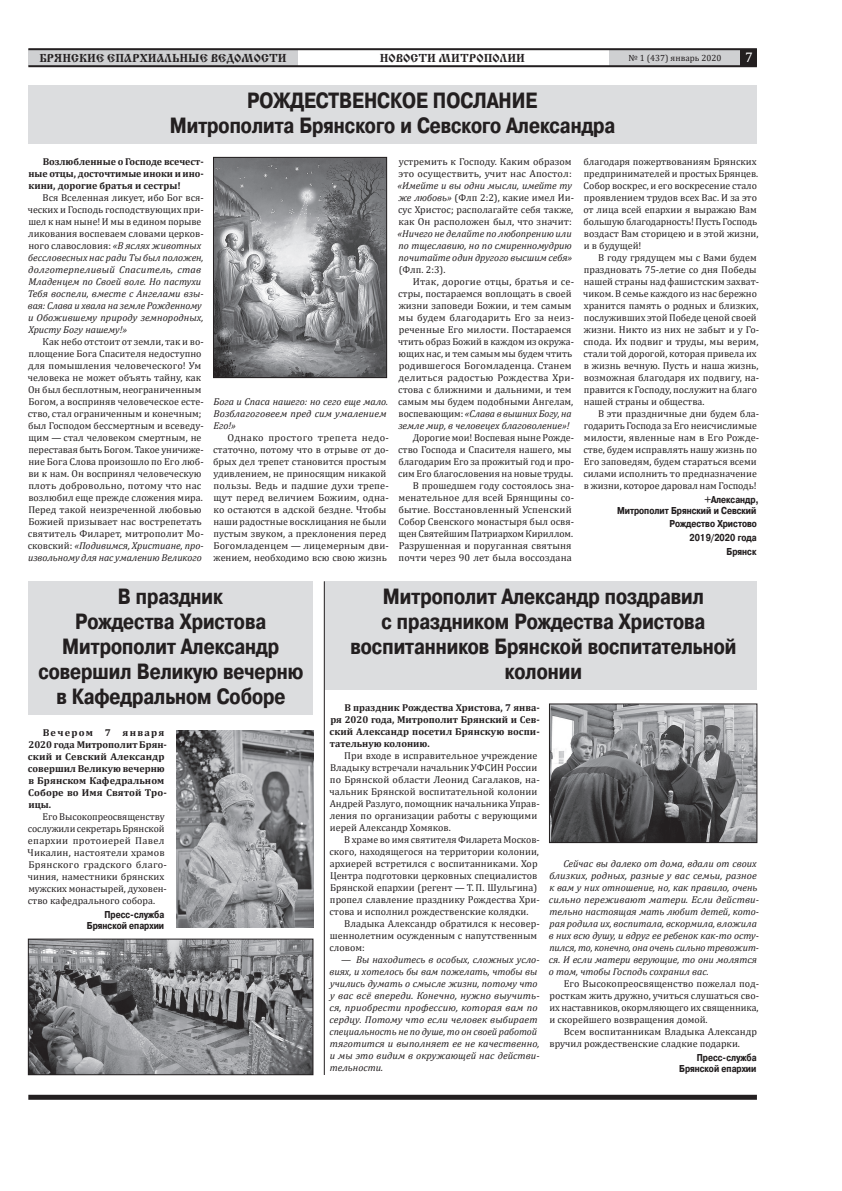
<style>
.page{position:relative;width:842px;height:1191px;background:#fff}
.page>*{position:absolute;margin:0;border:0;box-sizing:border-box;transform-origin:0 0}
.t1{font:700 22px/25px "Pragmatica Cond C";color:#231f20;text-align:center}
.t2{font:14px "Cambria";color:#fff}
.t3{font:12px "Cyrillic Old";color:#231f20}
.t4{font:10px/12px "Cambria";color:#231f20}
.t5{font:italic 10px/12px "Cambria";color:#231f20}
.t6{font:700 10px/12px "Cambria";color:#231f20;text-align:justify}
.t7{font:700 10px/11px "Pragmatica Cond C";color:#231f20;text-align:right}
.t8{font:10px "Cambria";letter-spacing:.02em;color:#231f20}
.t9{font:9px "Cambria";color:#231f20}
.s1{font-style:normal}
.s2{font-style:italic}
</style>
<div class="page">
<div style="left:609px;top:50px;width:132px;height:16px;background:#cfd0d2"></div>
<div style="left:28px;top:49px;width:270px;height:17px;background:#cfd0d2"></div>
<hr style="left:28px;top:48px;width:729px;height:2px;background:#231f20">
<hr style="left:28px;top:65px;width:729px;height:2px;background:#231f20">
<div style="left:741px;top:50px;width:16px;height:16px;background:#231f20"></div>
<div style="left:28px;top:1094px;width:729px;height:5px;background:#231f20"></div>
<div style="left:28px;top:85px;width:729px;height:58px;background:#dcdddf"></div>
<img style="left:215px;top:159px;width:170px;height:217px">
<div style="left:213px;top:157px;width:174px;height:221px;border:1px solid #231f20"></div>
<div style="left:324px;top:581px;width:433px;height:108px;background:#dcdddf"></div>
<div style="left:28px;top:581px;width:285px;height:133px;background:#dcdddf"></div>
<img style="left:551px;top:705px;width:204px;height:136px">
<div style="left:549px;top:703px;width:208px;height:140px;border:1px solid #231f20"></div>
<img style="left:176px;top:731px;width:137px;height:196px">
<img style="left:30px;top:940px;width:281px;height:133px">
<div style="left:28px;top:938px;width:285px;height:137px;border:1px solid #231f20"></div>
<hr style="left:324px;top:581px;width:1px;height:494px;background:#231f20">
<p class="t3" style="left:39px;top:51px;width:249px">БРЯНСКИЕ ЕПАРХИАЛЬНЫЕ ВЕДОМОСТИ</p>
<p class="t3" style="left:380px;top:51px;width:147px">НОВОСТИ МИТРОПОЛИИ</p>
<p class="t9" style="left:628px;top:52px;width:94px">№ 1 (437) январь 2020</p>
<h2 class="t2" style="left:745px;top:49px;width:9px">7</h2>
<h1 class="t1" style="left:170px;top:88px;width:447px">РОЖДЕСТВЕНСКОЕ ПОСЛАНИЕ<br>Митрополита Брянского и Севского Александра</h1>
<p class="t6" style="left:28px;top:155px;width:177px;text-indent:14px">Возлюбленные о Господе всечест&shy;ные отцы, досточтимые иноки и ино&shy;кини, дорогие братья и сестры!</p>
<p class="t5" style="left:28px;top:191px;width:177px;text-indent:15px"><span class="s1">Вся Вселенная ликует, ибо Бог вся&shy;ческих и Господь господствующих при&shy;шел к нам ныне! И мы в едином порыве ликования воспеваем словами церков&shy;ного славословия:</span> «В яслях животных бессловесных нас ради Ты был положен, долготерпеливый Спаситель, став Младенцем по Своей воле. Но пастухи Тебя воспели, вместе с Ангелами взы&shy;вая: Слава и хвала на земле Рожденному и Обожившему природу земнородных, Христу Богу нашему!»</p>
<p class="t4" style="left:28px;top:335px;width:178px;text-indent:15px">Как небо отстоит от земли, так и во&shy;площение Бога Спасителя недоступно для помышления человеческого! Ум человека не может объять тайну, как Он был бесплотным, неограниченным Богом, а восприняв человеческое есте&shy;ство, стал ограниченным и конечным; был Господом бессмертным и всеведу&shy;щим — стал человеком смертным, не переставая быть Богом. Такое уничиже&shy;ние Бога Слова произошло по Его люб&shy;ви к нам. Он воспринял человеческую плоть добровольно, потому что нас возлюбил еще прежде сложения мира.<br>Перед такой неизреченной любовью Божией призывает нас вострепетать святитель Филарет, митрополит Мо&shy;сковский: <span class="s2">«Подивимся, Христиане, про&shy;извольному для нас умалению Великого</span></p>
<p class="t4" style="left:583px;top:155px;width:177px">благодаря пожертвованиям Брянских предпринимателей и простых Брянцев.<br>Собор воскрес, и его воскресение стало проявлением трудов всех Вас. И за это от лица всей епархии я выражаю Вам большую благодарность! Пусть Господь воздаст Вам сторицею и в этой жизни, и в будущей!</p>
<p class="t4" style="left:583px;top:251px;width:177px;text-indent:15px">В году грядущем мы с Вами будем праздновать 75-летие со дня Победы нашей страны над фашистским захват&shy;чиком. В семье каждого из нас бережно хранится память о родных и близких, послуживших этой Победе ценой своей жизни. Никто из них не забыт и у Го&shy;спода. Их подвиг и труды, мы верим, стали той дорогой, которая привела их в жизнь вечную. Пусть и наша жизнь, возможная благодаря их подвигу, на&shy;правится к Господу, послужит на благо нашей страны и общества.</p>
<p class="t4" style="left:583px;top:407px;width:177px;text-indent:15px">В эти праздничные дни будем бла&shy;годарить Господа за Его неисчислимые милости, явленные нам в Его Рожде&shy;стве, будем исправлять нашу жизнь по Его заповедям, будем стараться всеми силами исполнить то предназначение в жизни, которое даровал нам Господь!</p>
<p class="t7" style="left:617px;top:494px;width:143px">+Александр,<br>Митрополит Брянский и Севский</p>
<p class="t7" style="left:670px;top:517px;width:89px;line-height:13.8px">Рождество Христово<br>2019/2020 года<br>Брянск</p>
<h1 class="t1" style="left:351px;top:584px;width:387px">Митрополит Александр поздравил<br>с праздником Рождества Христова воспитанников Брянской воспитательной колонии</h1>
<p class="t6" style="left:330px;top:701px;width:212px;text-indent:15px">В праздник Рождества Христова, 7 янва&shy;ря 2020 года, Митрополит Брянский и Сев&shy;ский Александр посетил Брянскую воспи&shy;тательную колонию.</p>
<p class="t4" style="left:329px;top:749px;width:212px;text-indent:15px">При входе в исправительное учреждение Владыку встречали начальник УФСИН России по Брянской области Леонид Сагалаков, на&shy;чальник Брянской воспитательной колонии Андрей Разлуго, помощник начальника Управ&shy;ления по организации работы с верующими иерей Александр Хомяков.</p>
<p class="t4" style="left:329px;top:833px;width:212px;text-indent:15px">В храме во имя святителя Филарета Москов&shy;ского, находящегося на территории колонии, архиерей встретился с воспитанниками. Хор Центра подготовки церковных специалистов Брянской епархии (регент — Т. П. Шульгина) пропел славление празднику Рождества Хри&shy;стова и исполнил рождественские колядки.</p>
<p class="t4" style="left:330px;top:917px;width:212px;text-indent:15px">Владыка Александр обратился к несовер&shy;шеннолетним осужденным с напутственным словом:</p>
<p class="t5" style="left:329px;top:953px;width:212px;text-indent:12px">— Вы находитесь в особых, сложных усло&shy;виях, и хотелось бы вам пожелать, чтобы вы учились думать о смысле жизни, потому что у вас всё впереди. Конечно, нужно выучить&shy;ся, приобрести профессию, которая вам по сердцу. Потому что если человек выбирает специальность не по душе, то он своей работой тяготится и выполняет ее не качественно, и мы это видим в окружающей нас действи&shy;тельности.</p>
<p class="t4" style="left:399px;top:155px;width:175px">устремить к Господу. Каким образом это осуществить, учит нас Апостол:</p>
<p class="t4" style="left:397px;top:179px;width:178px"><span class="s2">«Имейте и вы одни мысли, имейте ту же любовь»</span> (Флп 2:2), какие имел Ии&shy;сус Христос; располагайте себя также, как Он расположен был, что значит:</p>
<p class="t5" style="left:397px;top:227px;width:176px;text-align:justify">«Ничего не делайте по любопрению или по тщеславию, но по смиренномудрию почитайте один другого высшим себя»</p>
<p class="t4" style="left:399px;top:263px;width:48px">(Флп. 2:3).</p>
<p class="t4" style="left:413px;top:275px;width:163px">Итак, дорогие отцы, братья и се-</p>
<p class="t4" style="left:398px;top:287px;width:175px">стры, постараемся воплощать в своей</p>
<p class="t4" style="left:399px;top:299px;width:174px">жизни заповеди Божии, и тем самым</p>
<p class="t8" style="left:399px;top:311px;width:177px">мы будем благодарить Его за неиз-</p>
<p class="t4" style="left:399px;top:323px;width:174px">реченные Его милости. Постараемся</p>
<p class="t4" style="left:398px;top:335px;width:177px">чтить образ Божий в каждом из окружа-</p>
<p class="t4" style="left:399px;top:347px;width:175px">ющих нас, и тем самым мы будем чтить</p>
<p class="t4" style="left:399px;top:359px;width:174px">родившегося Богомладенца. Станем</p>
<p class="t8" style="left:398px;top:371px;width:177px">делиться радостью Рождества Хри-</p>
<p class="t4" style="left:398px;top:383px;width:175px">стова с ближними и дальними, и тем</p>
<p class="t4" style="left:398px;top:395px;width:177px">самым мы будем подобными Ангелам,</p>
<p class="t5" style="left:399px;top:407px;width:175px"><span class="s1">воспевающим:</span> «Слава в вышних Богу, на</p>
<p class="t5" style="left:398px;top:419px;width:173px">земле мир, в человецех благоволение»!</p>
<p class="t4" style="left:398px;top:431px;width:177px;text-align:right">Дорогие мои! Воспевая ныне Рожде&shy;ство Господа и Спасителя нашего, мы благодарим Его за прожитый год и про&shy;сим Его благословения на новые труды.<br>В прошедшем году состоялось зна&shy;менательное для всей Брянщины со&shy;бытие. Восстановленный Успенский Собор Свенского монастыря был освя&shy;щен Святейшим Патриархом Кириллом.<br>Разрушенная и поруганная святыня почти через 90 лет была воссоздана</p>
<p class="t5" style="left:213px;top:395px;width:176px">Бога и Спаса нашего: но сего еще мало.<br>Возблагоговеем пред сим умалением<br>Его!»</p>
<p class="t4" style="left:213px;top:431px;width:177px;text-indent:14px">Однако простого трепета недо&shy;статочно, потому что в отрыве от до&shy;брых дел трепет становится простым удивлением, не приносящим никакой пользы. Ведь и падшие духи трепе&shy;щут перед величием Божиим, одна&shy;ко остаются в адской бездне. Чтобы наши радостные восклицания не были пустым звуком, а преклонения перед Богомладенцем — лицемерным дви&shy;жением, необходимо всю свою жизнь</p>
<h1 class="t1" style="left:38px;top:584px;width:266px">В праздник<br>Рождества Христова<br>Митрополит Александр совершил Великую вечерню в Кафедральном Соборе</h1>
<p class="t6" style="left:28px;top:726px;width:141px;text-align:left;text-indent:15px">Вечером 7 января<br>2020 года Митрополит Брян&shy;ский и Севский Александр совершил Великую вечерню в Брянском Кафедральном<br>Соборе во Имя Святой Тро&shy;ицы.</p>
<p class="t4" style="left:28px;top:810px;width:141px;text-indent:15px">Его Высокопреосвященству сослужили секретарь Брянской епархии протоиерей Павел<br>Чикалин, настоятели храмов<br>Брянского градского благо&shy;чиния, наместники брянских мужских монастырей, духовен&shy;ство кафедрального собора.</p>
<p class="t7" style="left:87px;top:909px;width:79px">Пресс-служба<br>Брянской епархии</p>
<p class="t5" style="left:549px;top:857px;width:212px;text-indent:14px">Сейчас вы далеко от дома, вдали от своих близких, родных, разные у вас семьи, разное к вам у них отношение, но, как правило, очень сильно переживают матери. Если действи&shy;тельно настоящая мать любит детей, кото&shy;рая родила их, воспитала, вскормила, вложила в них всю душу, и вдруг ее ребенок как-то осту&shy;пился, то, конечно, она очень сильно тревожит&shy;ся. И если матери верующие, то они молятся о том, чтобы Господь сохранил вас.</p>
<p class="t4" style="left:549px;top:977px;width:211px;text-align:justify;text-indent:14px">Его Высокопреосвященство пожелал под&shy;росткам жить дружно, учиться слушаться сво&shy;их наставников, окормляющего их священника, и скорейшего возвращения домой.</p>
<p class="t4" style="left:549px;top:1025px;width:209px;text-indent:14px">Всем воспитанникам Владыка Александр вручил рождественские сладкие подарки.</p>
<p class="t7" style="left:679px;top:1052px;width:79px">Пресс-служба<br>Брянской епархии</p>
</div>
